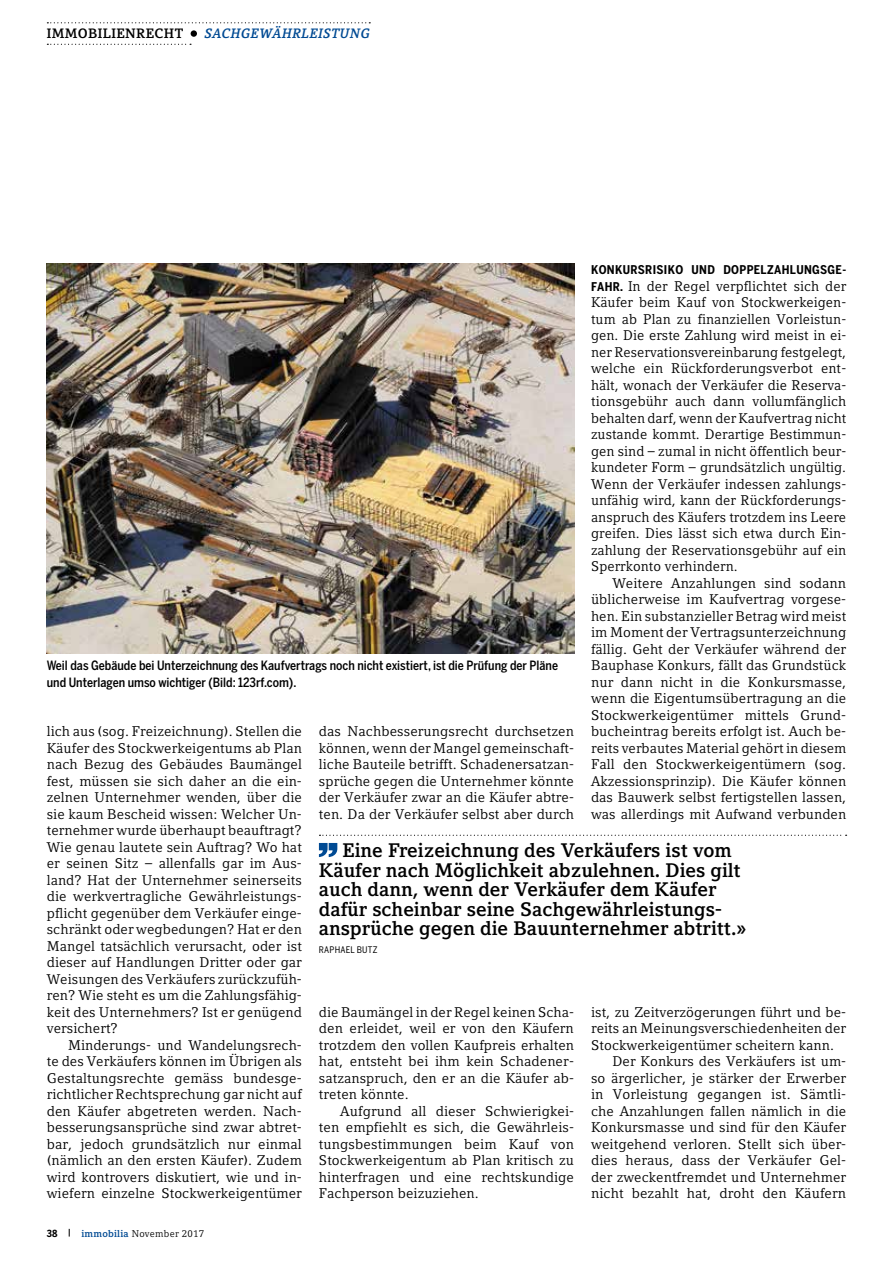
<style>
.page{position:relative;width:893px;height:1263px;background:#fff}
.page>*{position:absolute;margin:0;border:0;box-sizing:border-box;transform-origin:0 0}
.t1{font:700 19.5px/19.5px "Compatil Letter LT Pro";color:#000}
.t2{font:13.95px/16.5px "Compatil Letter LT Pro";letter-spacing:.005em;color:#000;text-align:justify}
.t3{font:italic 700 13.5px "Compatil Letter LT Pro";letter-spacing:.025em;color:#004a93}
.t4{font:700 13.5px "Compatil Letter LT Pro";letter-spacing:.025em;color:#000}
.t5{font:500 12.75px/16.5px "Benton Sans Cond";color:#000}
.t6{font:700 12px "Benton Sans Cond";letter-spacing:.025em;color:#000}
.t7{font:9.75px "Compatil Letter LT Pro";letter-spacing:.025em;color:#000}
.t8{font:9px "Benton Sans Cond";letter-spacing:.025em;color:#000}
.s1{font-family:"Benton Sans Cond";font-weight:700;font-size:12px}
.s2{font-family:"Benton Sans Cond";font-weight:700}
.s3{font-weight:700}
.s4{font-weight:700;color:#004a93}
</style>
<div class="page">
<svg style="left:47px;top:22px;width:323px;height:1px"></svg>
<svg style="left:47px;top:44px;width:144px;height:1px"></svg>
<div style="left:191px;top:30px;width:6px;height:7px;background:#000;border-radius:50%"></div>
<img style="left:47px;top:264px;width:527px;height:390px">
<svg style="left:319px;top:835px;width:528px;height:1px"></svg>
<svg style="left:319px;top:843px;width:18px;height:14px"></svg>
<p class="t4" style="left:47px;top:26px;width:138px">IMMOBILIENRECHT</p>
<p class="t3" style="left:204px;top:26px;width:167px">SACHGEWÄHRLEISTUNG</p>
<p class="t6" style="left:591px;top:263px;width:257px">KONKURSRISIKO UND DOPPELZAHLUNGSGE-</p>
<p class="t2" style="left:591px;top:278px;width:257px"><span class="s1">FAHR.</span> In der Regel verpflichtet sich der Käufer beim Kauf von Stockwerkeigen&shy;tum ab Plan zu finanziellen Vorleistun&shy;gen. Die erste Zahlung wird meist in ei&shy;ner Reservationsvereinbarung festgelegt, welche ein Rückforderungsverbot ent&shy;hält, wonach der Verkäufer die Reserva&shy;tionsgebühr auch dann vollumfänglich behalten darf, wenn der Kaufvertrag nicht zustande kommt. Derartige Bestimmun&shy;gen sind – zumal in nicht öffentlich beur&shy;kundeter Form – grundsätzlich ungültig.<br>Wenn der Verkäufer indessen zahlungs&shy;unfähig wird, kann der Rückforderungs&shy;anspruch des Käufers trotzdem ins Leere greifen. Dies lässt sich etwa durch Ein&shy;zahlung der Reservationsgebühr auf ein Sperrkonto verhindern.</p>
<p class="t2" style="left:591px;top:575px;width:257px;text-indent:21px">Weitere Anzahlungen sind sodann üblicherweise im Kaufvertrag vorgese&shy;hen. Ein substanzieller Betrag wird meist im Moment der Vertragsunterzeichnung fällig. Geht der Verkäufer während der Bauphase Konkurs, fällt das Grundstück nur dann nicht in die Konkursmasse, wenn die Eigentumsübertragung an die Stockwerkeigentümer mittels Grund&shy;bucheintrag bereits erfolgt ist. Auch be&shy;reits verbautes Material gehört in diesem Fall den Stockwerkeigentümern (sog.<br>Akzessionsprinzip). Die Käufer können das Bauwerk selbst fertigstellen lassen, was allerdings mit Aufwand verbunden</p>
<p class="t5" style="left:47px;top:657px;width:513px">Weil das Gebäude bei Unterzeichnung des Kaufvertrags noch nicht existiert, ist die Prüfung der Pläne und Unterlagen umso wichtiger (Bild: 123rf.com).</p>
<p class="t2" style="left:47px;top:723px;width:257px">lich aus (sog. Freizeichnung). Stellen die Käufer des Stockwerkeigentums ab Plan nach Bezug des Gebäudes Baumängel fest, müssen sie sich daher an die ein&shy;zelnen Unternehmer wenden, über die sie kaum Bescheid wissen: Welcher Un&shy;ternehmer wurde überhaupt beauftragt?<br>Wie genau lautete sein Auftrag? Wo hat er seinen Sitz – allenfalls gar im Aus&shy;land? Hat der Unternehmer seinerseits die werkvertragliche Gewährleistungs&shy;pflicht gegenüber dem Verkäufer einge&shy;schränkt oder wegbedungen? Hat er den Mangel tatsächlich verursacht, oder ist dieser auf Handlungen Dritter oder gar Weisungen des Verkäufers zurückzufüh&shy;ren? Wie steht es um die Zahlungsfähig&shy;keit des Unternehmers? Ist er genügend versichert?</p>
<p class="t2" style="left:47px;top:1037px;width:257px;text-indent:21px">Minderungs- und Wandelungsrech&shy;te des Verkäufers können im Übrigen als Gestaltungsrechte gemäss bundesge&shy;richtlicher Rechtsprechung gar nicht auf den Käufer abgetreten werden. Nach&shy;besserungsansprüche sind zwar abtret&shy;bar, jedoch grundsätzlich nur einmal (nämlich an den ersten Käufer). Zudem wird kontrovers diskutiert, wie und in&shy;wiefern einzelne Stockwerkeigentümer</p>
<p class="t2" style="left:319px;top:723px;width:257px">das Nachbesserungsrecht durchsetzen können, wenn der Mangel gemeinschaft&shy;liche Bauteile betrifft. Schadenersatzan&shy;sprüche gegen die Unternehmer könnte der Verkäufer zwar an die Käufer abtre&shy;ten. Da der Verkäufer selbst aber durch</p>
<h1 class="t1" style="left:319px;top:841px;width:429px;text-indent:24px">Eine Freizeichnung des Verkäufers ist vom Käufer nach Möglichkeit abzulehnen. Dies gilt auch dann, wenn der Verkäufer dem Käufer dafür scheinbar seine Sachgewährleistungs&shy;ansprüche gegen die Bauunternehmer abtritt.»</h1>
<p class="t8" style="left:319px;top:944px;width:60px">RAPHAEL BUTZ</p>
<p class="t2" style="left:319px;top:1004px;width:257px">die Baumängel in der Regel keinen Scha&shy;den erleidet, weil er von den Käufern trotzdem den vollen Kaufpreis erhalten hat, entsteht bei ihm kein Schadener&shy;satzanspruch, den er an die Käufer ab&shy;treten könnte.</p>
<p class="t2" style="left:319px;top:1103px;width:257px;text-indent:21px">Aufgrund all dieser Schwierigkei&shy;ten empfiehlt es sich, die Gewährleis&shy;tungsbestimmungen beim Kauf von Stockwerkeigentum ab Plan kritisch zu hinterfragen und eine rechtskundige Fachperson beizuziehen.</p>
<p class="t2" style="left:591px;top:1004px;width:257px">ist, zu Zeitverzögerungen führt und be-</p>
<p class="t2" style="left:591px;top:1020px;width:257px">reits an Meinungsverschiedenheiten der</p>
<p class="t2" style="left:591px;top:1037px;width:244px">Stockwerkeigentümer scheitern kann.</p>
<p class="t2" style="left:612px;top:1053px;width:235px">Der Konkurs des Verkäufers ist um-</p>
<p class="t2" style="left:591px;top:1070px;width:257px">so ärgerlicher, je stärker der Erwerber</p>
<p class="t2" style="left:591px;top:1086px;width:257px">in Vorleistung gegangen ist. Sämtli-</p>
<p class="t2" style="left:591px;top:1103px;width:257px">che Anzahlungen fallen nämlich in die</p>
<p class="t2" style="left:591px;top:1119px;width:257px">Konkursmasse und sind für den Käufer</p>
<p class="t2" style="left:591px;top:1136px;width:257px">weitgehend verloren. Stellt sich über-</p>
<p class="t2" style="left:591px;top:1152px;width:257px">dies heraus, dass der Verkäufer Gel-</p>
<p class="t2" style="left:591px;top:1169px;width:257px">der zweckentfremdet und Unternehmer</p>
<p class="t2" style="left:591px;top:1185px;width:256px">nicht bezahlt hat, droht den Käufern</p>
<p class="t7" style="left:47px;top:1227px;width:159px"><span class="s2">38</span> <span class="s3">|</span> <span class="s4">immobilia</span> November 2017</p>
</div>
